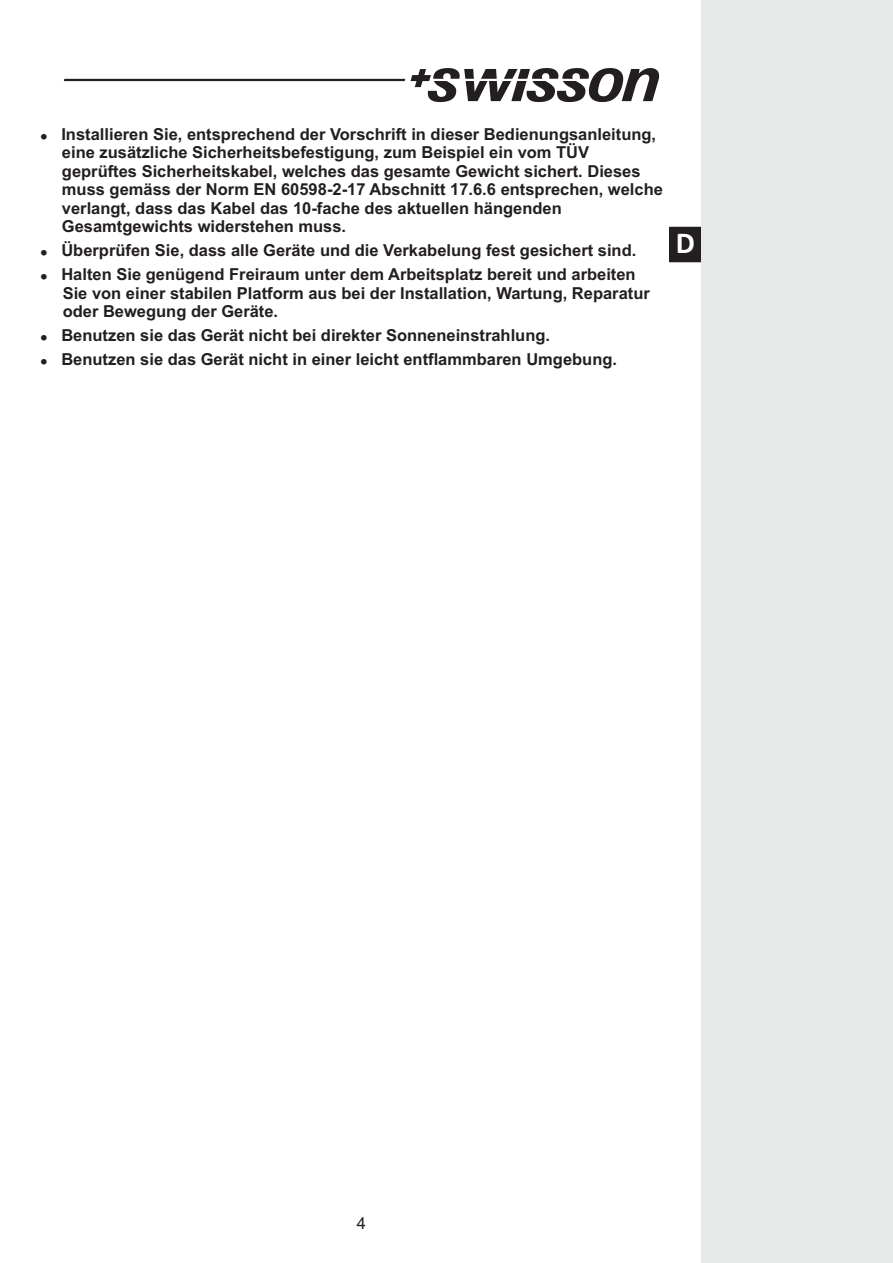
<style>
.page{position:relative;width:893px;height:1263px;background:#fff}
.page>*{position:absolute;margin:0;border:0;box-sizing:border-box;transform-origin:0 0}
.t1{font:700 30.3px "Calibri";color:#fff}
.t2{font:700 16.5px/18.5px "Arial";color:#231f20}
.t3{font:16.5px "Arial";color:#231f20}
</style>
<div class="page">
<svg style="left:669px;top:226px;width:33px;height:37px"></svg>
<svg style="left:64px;top:68px;width:595px;height:34px"></svg>
<div style="left:702px;top:0;width:191px;height:1263px;background:#e7e8e8"></div>
<p class="t2" style="left:61px;top:127px;width:603px">Installieren Sie, entsprechend der Vorschrift in dieser Bedienungsanleitung, eine zusätzliche Sicherheitsbefestigung, zum Beispiel ein vom TÜV geprüftes Sicherheitskabel, welches das gesamte Gewicht sichert. Dieses muss gemäss der Norm EN 60598-2-17 Abschnitt 17.6.6 entsprechen, welche verlangt, dass das Kabel das 10-fache des aktuellen hängenden Gesamtgewichts widerstehen muss.</p>
<p class="t2" style="left:61px;top:240px;width:576px;line-height:24px">Überprüfen Sie, dass alle Geräte und die Verkabelung fest gesichert sind.<br>Halten Sie genügend Freiraum unter dem Arbeitsplatz bereit und arbeiten</p>
<p class="t2" style="left:63px;top:285px;width:589px">Sie von einer stabilen Platform aus bei der Installation, Wartung, Reparatur oder Bewegung der Geräte.</p>
<p class="t2" style="left:61px;top:325px;width:557px;line-height:24px">Benutzen sie das Gerät nicht bei direkter Sonneneinstrahlung.<br>Benutzen sie das Gerät nicht in einer leicht entflammbaren Umgebung.</p>
<h1 class="t1" style="left:676px;top:230px;width:21px">D</h1>
<p class="t3" style="left:357px;top:1217px;width:11px">4</p>
</div>
